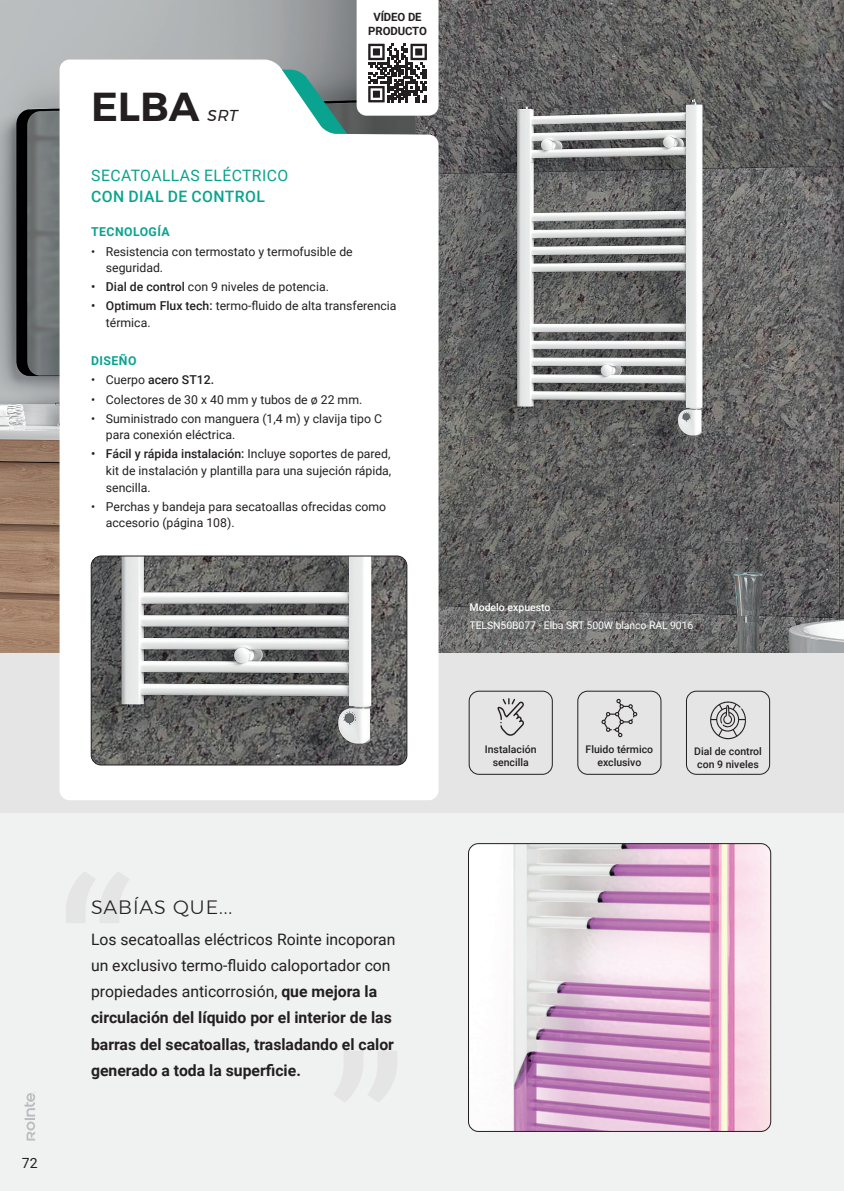
<style>
.page{position:relative;width:844px;height:1191px;background:#fff}
.page>*{position:absolute;margin:0;border:0;box-sizing:border-box;transform-origin:0 0}
.t1{font:219.97px "Roboto";color:#e5e5e6}
.t2{font:600 40.25px "Montserrat";color:#231f20}
.t3{font:300 19.25px "Montserrat";letter-spacing:.05em;color:#231f20}
.t4{font:700 15.75px/26.2px "Roboto";color:#231f20}
.t5{font:15.75px "Roboto";letter-spacing:.025em;color:#0aa38f}
.t6{font:500 15.75px "Roboto";letter-spacing:.025em;color:#0aa38f}
.t7{font:italic 15.75px "Montserrat";color:#231f20}
.t8{font:14px "Roboto";color:#231f20}
.t9{font:12.25px/16.6px "Roboto";color:#231f20}
.t10{font:500 12.25px "Roboto";color:#231f20}
.t11{font:700 12.25px "Roboto";letter-spacing:.035em;color:#0aa38f}
.t12{font:700 11.38px/13.7px "Roboto";letter-spacing:-.01em;color:#231f20;text-align:center}
.t13{font:500 10.5px/12.6px "Roboto";color:#231f20;text-align:center}
.t14{font:10.5px "Roboto";letter-spacing:-.01em;color:#fff}
.t15{font:500 10.5px "Roboto";color:#fff}
.s1{font-weight:500}
.s2{font-weight:400}
</style>
<div class="page">
<div style="left:0;top:653px;width:843px;height:538px;background:#f0f1f1"></div>
<div style="left:0;top:653px;width:843px;height:159px;background:#e5e5e6"></div>
<svg style="left:24px;top:1092px;width:11px;height:48px"></svg>
<img style="left:0;top:0;width:843px;height:653px">
<svg style="left:60px;top:60px;width:378px;height:740px"></svg>
<div style="left:469px;top:691px;width:83px;height:83px;border:1px solid #231f20;border-radius:10px"></div>
<div style="left:577px;top:691px;width:84px;height:83px;border:1px solid #231f20;border-radius:10px"></div>
<svg style="left:601px;top:699px;width:36px;height:38px"></svg>
<div style="left:686px;top:691px;width:83px;height:83px;border:1px solid #231f20;border-radius:10px"></div>
<svg style="left:497px;top:698px;width:27px;height:38px"></svg>
<img style="left:91px;top:556px;width:316px;height:209px">
<div style="left:91px;top:556px;width:316px;height:209px;border:1px solid #231f20;border-radius:10px"></div>
<svg style="left:710px;top:701px;width:36px;height:38px"></svg>
<img style="left:468px;top:843px;width:302px;height:288px">
<div style="left:468px;top:843px;width:302px;height:288px;border:1px solid #231f20;border-radius:10px"></div>
<svg style="left:192px;top:0;width:246px;height:191px"></svg>
<h2 class="t2" style="left:91px;top:74px;width:110px">ELBA</h2>
<p class="t7" style="left:207px;top:104px;width:32px">SRT</p>
<p class="t5" style="left:91px;top:164px;width:198px">SECATOALLAS ELÉCTRICO</p>
<p class="t6" style="left:91px;top:185px;width:175px">CON DIAL DE CONTROL</p>
<p class="t12" style="left:368px;top:10px;width:60px">VÍDEO DE<br>PRODUCTO</p>
<p class="t11" style="left:91px;top:223px;width:80px">TECNOLOGÍA</p>
<p class="t9" style="left:106px;top:242px;width:248px;text-indent:-15px">• Resistencia con termostato y termofusible de seguridad.</p>
<p class="t9" style="left:91px;top:278px;width:239px"><span class="s1">• Dial de control</span> con 9 niveles de potencia.</p>
<p class="t9" style="left:106px;top:297px;width:292px;text-indent:-15px"><span class="s1">• Optimum Flux tech:</span> termo-fluido de alta transferencia térmica.</p>
<p class="t11" style="left:91px;top:352px;width:47px">DISEÑO</p>
<p class="t10" style="left:91px;top:371px;width:125px"><span class="s2">• Cuerpo</span> acero ST12.</p>
<p class="t9" style="left:91px;top:390px;width:273px">• Colectores de 30 x 40 mm y tubos de ø 22 mm.</p>
<p class="t9" style="left:106px;top:409px;width:277px;text-indent:-15px">• Suministrado con manguera (1,4 m) y clavija tipo C para conexión eléctrica.</p>
<p class="t9" style="left:106px;top:445px;width:287px;text-align:justify;text-indent:-15px"><span class="s1">• Fácil y rápida instalación:</span> Incluye soportes de pared, kit de instalación y plantilla para una sujeción rápida, sencilla.</p>
<p class="t9" style="left:106px;top:497px;width:282px;text-indent:-15px">• Perchas y bandeja para secatoallas ofrecidas como accesorio (página 108).</p>
<p class="t15" style="left:469px;top:600px;width:83px">Modelo expuesto</p>
<p class="t14" style="left:469px;top:617px;width:225px">TELSN50B077 - Elba SRT 500W blanco RAL 9016</p>
<h1 class="t1" style="left:55px;top:806px;width:79px">“</h1>
<p class="t4" style="left:91px;top:925px;width:306px"><span class="s2">Los secatoallas eléctricos Rointe incoporan un exclusivo termo-fluido caloportador con propiedades anticorrosión,</span> que mejora la circulación del líquido por el interior de las barras del secatoallas, trasladando el calor generado a toda la superficie.</p>
<h3 class="t3" style="left:91px;top:893px;width:143px">SABÍAS QUE...</h3>
<p class="t8" style="left:22px;top:1152px;width:17px">72</p>
<p class="t13" style="left:484px;top:742px;width:53px">Instalación sencilla</p>
<p class="t13" style="left:585px;top:742px;width:69px">Fluido térmico exclusivo</p>
<p class="t13" style="left:694px;top:745px;width:69px;text-align:left">Dial de control con 9 niveles</p>
</div>
